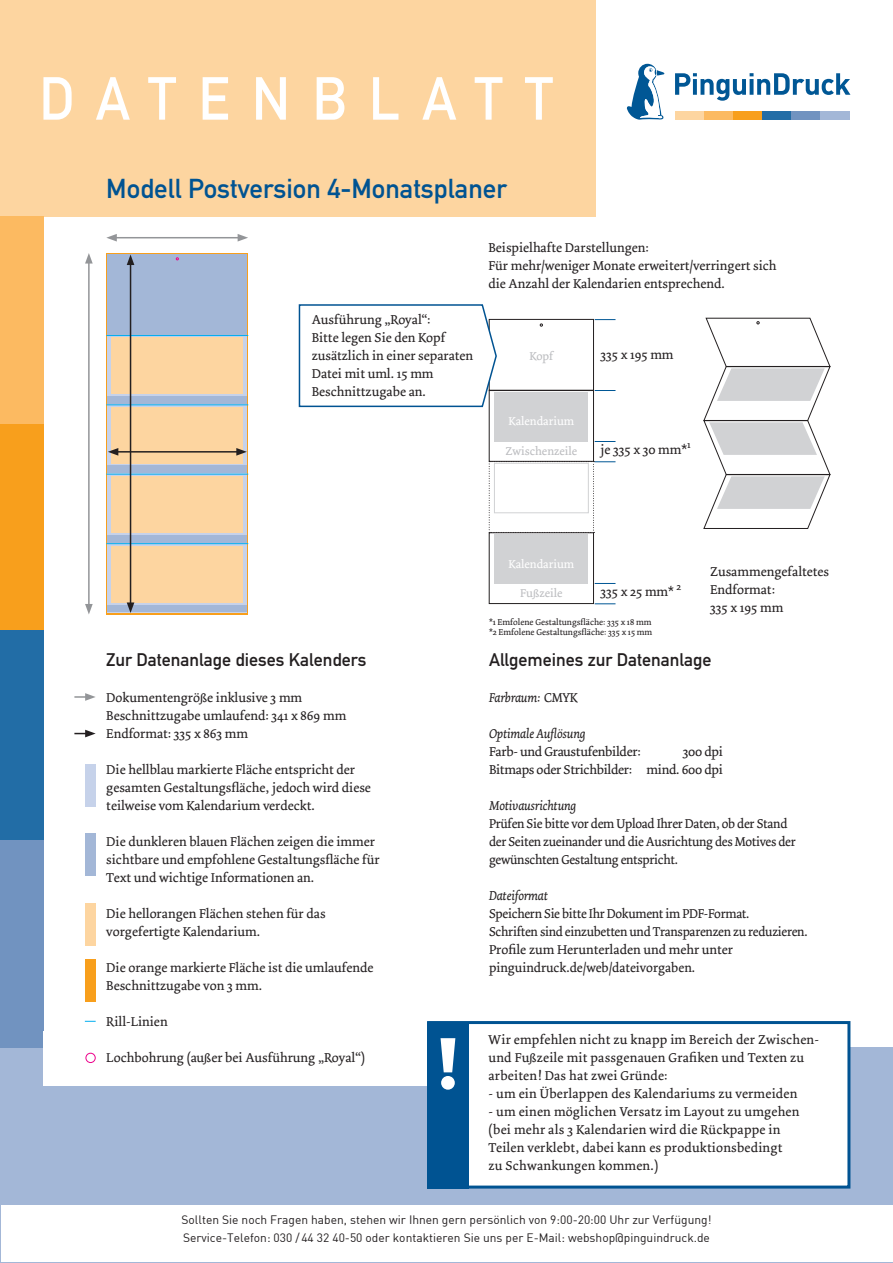
<style>
.page{position:relative;width:893px;height:1263px;background:#fff}
.page>*{position:absolute;margin:0;border:0;box-sizing:border-box;transform-origin:0 0}
.t1{font:27px "DIN Mittelschrift";color:#005392}
.t2{font:18px "DIN Mittelschrift";color:#231f20}
.t3{font:13.5px/18px "Dolly";color:#231f20}
.t4{font:13.5px/18px "Dolly";letter-spacing:-.02em;color:#231f20;scale:.96 1}
.t5{font:13.5px/18px "Dolly";letter-spacing:-.02em;color:#231f20;text-align:right}
.t6{font:italic 13.5px "Dolly";letter-spacing:-.02em;color:#231f20;scale:.96 1}
.t7{font:12px/18px "DIN";color:#231f20}
.t8{font:12px "Dolly";color:#bcbdc0}
.t9{font:12px "Dolly";color:#fff}
.t10{font:9px/10.8px "Dolly";color:#231f20}
.s1{font-style:normal}
</style>
<div class="page">
<div style="left:0;top:1048px;width:893px;height:215px;background:#a3b7d7"></div>
<div style="left:1px;top:1205px;width:891px;height:57px;background:#fff"></div>
<div style="left:0;top:0;width:595px;height:216px;background:#fdd5a0"></div>
<div style="left:675px;top:111px;width:29px;height:9px;background:#fdd5a0"></div>
<div style="left:704px;top:111px;width:29px;height:9px;background:#fcba61"></div>
<div style="left:733px;top:111px;width:29px;height:9px;background:#f89f1c"></div>
<div style="left:762px;top:111px;width:30px;height:9px;background:#226da6"></div>
<div style="left:792px;top:111px;width:29px;height:9px;background:#7193c0"></div>
<div style="left:821px;top:111px;width:29px;height:9px;background:#a3b7d7"></div>
<svg style="left:675px;top:73px;width:175px;height:28px"></svg>
<svg style="left:627px;top:64px;width:37px;height:55px"></svg>
<div style="left:0;top:216px;width:43px;height:208px;background:#fcba61"></div>
<div style="left:0;top:424px;width:43px;height:206px;background:#f89f1c"></div>
<div style="left:0;top:630px;width:43px;height:210px;background:#226da6"></div>
<div style="left:0;top:840px;width:43px;height:208px;background:#7193c0"></div>
<svg style="left:43px;top:77px;width:510px;height:43px"></svg>
<svg style="left:106px;top:253px;width:142px;height:361px"></svg>
<svg style="left:108px;top:336px;width:139px;height:277px;background:#bdcde4"></svg>
<div style="left:108px;top:254px;width:139px;height:81px;background:#a3b7d7"></div>
<div style="left:108px;top:396px;width:139px;height:7px;background:#a3b7d7"></div>
<div style="left:108px;top:465px;width:139px;height:8px;background:#a3b7d7"></div>
<div style="left:108px;top:535px;width:139px;height:7px;background:#a3b7d7"></div>
<div style="left:108px;top:605px;width:139px;height:6px;background:#a3b7d7"></div>
<div style="left:112px;top:337px;width:131px;height:57px;background:#fdd5a0"></div>
<div style="left:112px;top:407px;width:131px;height:57px;background:#fdd5a0"></div>
<div style="left:112px;top:476px;width:131px;height:57px;background:#fdd5a0"></div>
<div style="left:112px;top:546px;width:131px;height:57px;background:#fdd5a0"></div>
<hr style="left:106px;top:335px;width:142px;height:1px;background:#00aeef">
<hr style="left:106px;top:405px;width:142px;height:1px;background:#00aeef">
<hr style="left:106px;top:474px;width:142px;height:1px;background:#00aeef">
<hr style="left:106px;top:543px;width:142px;height:1px;background:#00aeef">
<div style="left:43px;top:1031px;width:384px;height:55px;background:#fff"></div>
<div style="left:489px;top:390px;width:105px;height:71px;border:1px solid #231f20"></div>
<div style="left:494px;top:392px;width:94px;height:50px;background:#d1d2d4"></div>
<div style="left:489px;top:532px;width:105px;height:72px;border:1px solid #231f20"></div>
<div style="left:494px;top:534px;width:94px;height:50px;background:#d1d2d4"></div>
<div style="left:489px;top:319px;width:105px;height:71px;border:1px solid #231f20"></div>
<hr style="left:114px;top:237px;width:126px;height:1px;background:#939598">
<svg style="left:106px;top:234px;width:11px;height:8px"></svg>
<svg style="left:238px;top:234px;width:10px;height:8px"></svg>
<hr style="left:88px;top:261px;width:2px;height:345px;background:#939598">
<svg style="left:85px;top:253px;width:8px;height:11px"></svg>
<svg style="left:85px;top:604px;width:8px;height:10px"></svg>
<svg style="left:74px;top:693px;width:21px;height:8px"></svg>
<svg style="left:74px;top:730px;width:22px;height:7px"></svg>
<div style="left:85px;top:764px;width:11px;height:43px;background:#c6d2ea"></div>
<div style="left:85px;top:833px;width:11px;height:43px;background:#a3b7d7"></div>
<div style="left:85px;top:903px;width:11px;height:42px;background:#fdd5a0"></div>
<div style="left:85px;top:960px;width:11px;height:42px;background:#f89f1c"></div>
<svg style="left:703px;top:318px;width:127px;height:211px"></svg>
<svg style="left:595px;top:319px;width:20px;height:1px"></svg>
<svg style="left:595px;top:441px;width:20px;height:1px"></svg>
<svg style="left:489px;top:461px;width:126px;height:72px"></svg>
<svg style="left:595px;top:583px;width:20px;height:1px"></svg>
<svg style="left:595px;top:603px;width:20px;height:1px"></svg>
<hr style="left:130px;top:263px;width:1px;height:342px;background:#231f20">
<svg style="left:127px;top:254px;width:7px;height:11px"></svg>
<svg style="left:127px;top:602px;width:7px;height:11px"></svg>
<hr style="left:116px;top:451px;width:123px;height:2px;background:#231f20">
<svg style="left:108px;top:448px;width:10px;height:8px"></svg>
<svg style="left:236px;top:448px;width:11px;height:8px"></svg>
<div style="left:86px;top:1053px;width:10px;height:10px;border:1px solid #ed028c;border-radius:50%"></div>
<svg style="left:595px;top:390px;width:20px;height:1px"></svg>
<svg style="left:298px;top:304px;width:200px;height:104px"></svg>
<div style="left:427px;top:1021px;width:423px;height:167px;background:#fff;border:3px solid #005392"></div>
<div style="left:427px;top:1022px;width:42px;height:166px;background:#005392"></div>
<svg style="left:441px;top:1038px;width:14px;height:52px"></svg>
<h1 class="t1" style="left:106px;top:173px;width:402px">Modell Postversion 4-Monatsplaner</h1>
<p class="t3" style="left:312px;top:311px;width:163px">Ausführung „Royal“:<br>Bitte legen Sie den Kopf zusätzlich in einer separaten<br>Datei mit uml. 15 mm<br>Beschnittzugabe an.</p>
<p class="t3" style="left:489px;top:239px;width:290px">Beispielhafte Darstellungen:<br>Für mehr/weniger Monate erweitert/verringert sich die Anzahl der Kalendarien entsprechend.</p>
<p class="t8" style="left:529px;top:349px;width:26px">Kopf</p>
<p class="t9" style="left:508px;top:414px;width:67px">Kalendarium</p>
<p class="t8" style="left:505px;top:444px;width:73px">Zwischenzeile</p>
<p class="t3" style="left:600px;top:346px;width:75px">335 x 195 mm</p>
<p class="t3" style="left:600px;top:441px;width:92px">je 335 x 30 mm*<sup>1</sup></p>
<h2 class="t2" style="left:106px;top:649px;width:262px">Zur Datenanlage dieses Kalenders</h2>
<p class="t3" style="left:106px;top:689px;width:241px">Dokumentengröße inklusive 3 mm<br>Beschnittzugabe umlaufend: 341 x 869 mm<br>Endformat: 335 x 863 mm</p>
<p class="t3" style="left:106px;top:761px;width:266px">Die hellblau markierte Fläche entspricht der gesamten Gestaltungsfläche, jedoch wird diese teilweise vom Kalendarium verdeckt.</p>
<p class="t3" style="left:106px;top:833px;width:275px">Die dunkleren blauen Flächen zeigen die immer sichtbare und empfohlene Gestaltungsfläche für<br>Text und wichtige Informationen an.</p>
<p class="t3" style="left:106px;top:905px;width:221px">Die hellorangen Flächen stehen für das vorgefertigte Kalendarium.</p>
<p class="t3" style="left:106px;top:959px;width:269px">Die orange markierte Fläche ist die umlaufende<br>Beschnittzugabe von 3 mm.</p>
<p class="t3" style="left:106px;top:1013px;width:63px">Rill-Linien</p>
<p class="t3" style="left:106px;top:1049px;width:260px">Lochbohrung (außer bei Ausführung „Royal“)</p>
<p class="t9" style="left:508px;top:556px;width:67px">Kalendarium</p>
<p class="t8" style="left:520px;top:586px;width:44px">Fußzeile</p>
<p class="t3" style="left:600px;top:583px;width:82px">335 x 25 mm* <sup>2</sup></p>
<p class="t10" style="left:489px;top:616px;width:165px">*1 Emfolene Gestaltungsfläche: 335 x 18 mm *2 Emfolene Gestaltungsfläche: 335 x 15 mm</p>
<p class="t3" style="left:710px;top:563px;width:121px">Zusammengefaltetes<br>Endformat:<br>335 x 195 mm</p>
<h2 class="t2" style="left:489px;top:649px;width:224px">Allgemeines zur Datenanlage</h2>
<p class="t6" style="left:489px;top:690px;width:94px">Farbraum: <span class="s1">CMYK</span></p>
<p class="t6" style="left:489px;top:726px;width:102px">Optimale Auflösung</p>
<p class="t5" style="left:489px;top:743px;width:153px">Farb- und Graustufenbilder:</p>
<p class="t5" style="left:489px;top:743px;width:235px">300 dpi<br>Bitmaps oder Strichbilder: mind. 600 dpi</p>
<p class="t6" style="left:489px;top:798px;width:92px">Motivausrichtung</p>
<p class="t4" style="left:489px;top:815px;width:321px">Prüfen Sie bitte vor dem Upload Ihrer Daten, ob der Stand der Seiten zueinander und die Ausrichtung des Motives der gewünschten Gestaltung entspricht.</p>
<p class="t6" style="left:489px;top:888px;width:63px">Dateiformat</p>
<p class="t4" style="left:489px;top:905px;width:333px">Speichern Sie bitte Ihr Dokument im PDF-Format.<br>Schriften sind einzubetten und Transparenzen zu reduzieren.<br>Profile zum Herunterladen und mehr unter pinguindruck.de/web/dateivorgaben.</p>
<p class="t3" style="left:489px;top:1031px;width:332px">Wir empfehlen nicht zu knapp im Bereich der Zwischen&shy;und Fußzeile mit passgenauen Grafiken und Texten zu arbeiten! Das hat zwei Gründe:</p>
<p class="t3" style="left:489px;top:1085px;width:310px">- um ein Überlappen des Kalendariums zu vermeiden</p>
<p class="t3" style="left:489px;top:1103px;width:312px">- um einen möglichen Versatz im Layout zu umgehen (bei mehr als 3 Kalendarien wird die Rückpappe in Teilen verklebt, dabei kann es produktionsbedingt zu Schwankungen kommen.)</p>
<p class="t7" style="left:182px;top:1210px;width:531px">Sollten Sie noch Fragen haben, stehen wir Ihnen gern persönlich von 9:00-20:00 Uhr zur Verfügung!<br>Service-Telefon: 030 / 44 32 40-50 oder kontaktieren Sie uns per E-Mail: webshop@pinguindruck.de</p>
</div>
